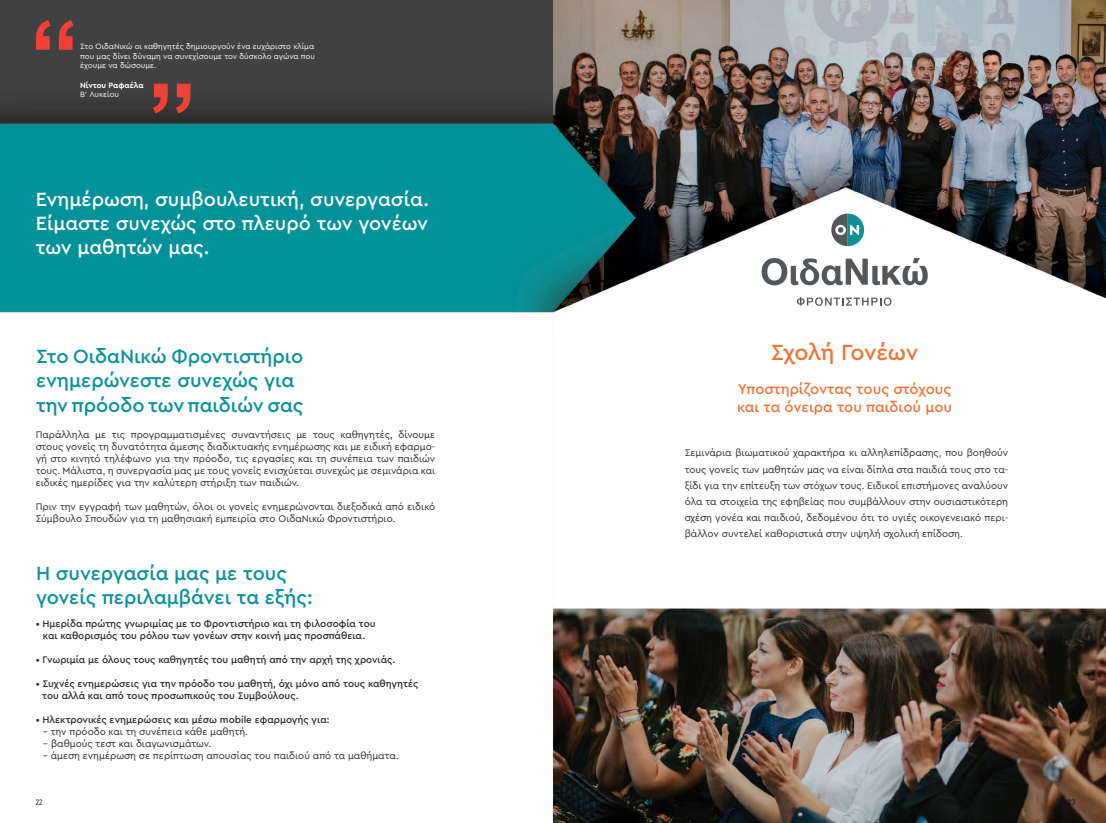
<style>
.page{position:relative;width:1106px;height:823px;background:#fff}
.page>*{position:absolute;margin:0;border:0;box-sizing:border-box;transform-origin:0 0}
.t1{font:500 23px "Cera Pro";letter-spacing:-.02em;color:#ee7538}
.t2{font:500 20px/24px "Cera Pro";color:#089197}
.t3{font:500 20px/24px "Cera Pro";color:#fff;text-align:justify}
.t4{font:500 15px/18px "Cera Pro";color:#ee7538}
.t5{font:10px/16px "Cera Pro";color:#292829;text-align:justify}
.t6{font:500 10px/12px "Cera Pro";color:#292829;text-align:center}
.t7{font:8px/9.6px "Cera Pro";color:#fff;text-align:justify}
.t8{font:700 8px "Cera Pro";color:#fff}
.t9{font:300 8px "PF Din Text Cond Pro";color:#000}
</style>
<div class="page">
<img style="left:0;top:0;width:1106px;height:822px">
<svg style="left:36px;top:20px;width:38px;height:30px"></svg>
<svg style="left:153px;top:84px;width:37px;height:29px"></svg>
<svg style="left:797px;top:297px;width:94px;height:8px"></svg>
<svg style="left:761px;top:258px;width:166px;height:27px"></svg>
<svg style="left:831px;top:213px;width:33px;height:33px"></svg>
<p class="t7" style="left:80px;top:41px;width:236px">Στο ΟιδαΝικώ οι καθηγητές δημιουργούν ένα ευχάριστο κλίμα που μας δίνει δύναμη να συνεχίσουμε τον δύσκολο αγώνα που έχουμε να δώσουμε.</p>
<p class="t8" style="left:80px;top:80px;width:65px">Νίντου Ραφαέλα</p>
<p class="t7" style="left:80px;top:89px;width:40px">Β' Λυκείου</p>
<h2 class="t3" style="left:36px;top:186px;width:395px">Ενημέρωση, συμβουλευτική, συνεργασία.<br>Είμαστε συνεχώς στο πλευρό των γονέων των μαθητών μας.</h2>
<h2 class="t2" style="left:36px;top:343px;width:269px">Στο ΟιδαΝικώ Φροντιστήριο ενημερώνεστε συνεχώς για την πρόοδο των παιδιών σας</h2>
<p class="t5" style="left:36px;top:428px;width:401px;line-height:12px">Παράλληλα με τις προγραμματισμένες συναντήσεις με τους καθηγητές, δίνουμε στους γονείς τη δυνατότητα άμεσης διαδικτυακής ενημέρωσης και με ειδική εφαρμο&shy;γή στο κινητό τηλέφωνο για την πρόοδο, τις εργασίες και τη συνέπεια των παιδιών τους. Μάλιστα, η συνεργασία μας με τους γονείς ενισχύεται συνεχώς με σεμινάρια και ειδικές ημερίδες για την καλύτερη στήριξη των παιδιών.</p>
<p class="t5" style="left:36px;top:500px;width:401px;line-height:12px">Πριν την εγγραφή των μαθητών, όλοι οι γονείς ενημερώνονται διεξοδικά από ειδικό<br>Σύμβουλο Σπουδών για τη μαθησιακή εμπειρία στο ΟιδαΝικώ Φροντιστήριο.</p>
<h2 class="t2" style="left:36px;top:559px;width:278px">Η συνεργασία μας με τους γονείς περιλαμβάνει τα εξής:</h2>
<h1 class="t1" style="left:771px;top:336px;width:149px">Σχολή Γονέων</h1>
<h3 class="t4" style="left:737px;top:379px;width:216px">Υποστηρίζοντας τους στόχους και τα όνειρα του παιδιού μου</h3>
<p class="t5" style="left:685px;top:444px;width:325px">Σεμινάρια βιωματικού χαρακτήρα κι αλληλεπίδρασης, που βοηθούν τους γονείς των μαθητών μας να είναι δίπλα στα παιδιά τους στο τα&shy;ξίδι για την επίτευξη των στόχων τους. Ειδικοί επιστήμονες αναλύουν όλα τα στοιχεία της εφηβείας που συμβάλλουν στην ουσιαστικότερη σχέση γονέα και παιδιού, δεδομένου ότι το υγιές οικογενειακό περι&shy;βάλλον συντελεί καθοριστικά στην υψηλή σχολική επίδοση.</p>
<p class="t6" style="left:36px;top:616px;width:341px">• Ημερίδα πρώτης γνωριμίας με το Φροντιστήριο και τη φιλοσοφία του και καθορισμός του ρόλου των γονέων στην κοινή μας προσπάθεια.</p>
<p class="t6" style="left:36px;top:652px;width:361px">• Γνωριμία με όλους τους καθηγητές του μαθητή από την αρχή της χρονιάς.</p>
<p class="t6" style="left:42px;top:676px;width:377px;text-align:left;text-indent:-7px">• Συχνές ενημερώσεις για την πρόοδο του μαθητή, όχι μόνο από τους καθηγητές του αλλά και από τους προσωπικούς του Συμβούλους.</p>
<p class="t6" style="left:36px;top:712px;width:295px">• Ηλεκτρονικές ενημερώσεις και μέσω mobile εφαρμογής για:</p>
<p class="t5" style="left:43px;top:722px;width:206px">- την πρόοδο και τη συνέπεια κάθε μαθητή.</p>
<p class="t5" style="left:43px;top:734px;width:170px">- βαθμούς τεστ και διαγωνισμάτων.</p>
<p class="t5" style="left:43px;top:746px;width:357px">- άμεση ενημέρωση σε περίπτωση απουσίας του παιδιού από τα μαθήματα.</p>
<p class="t9" style="left:36px;top:797px;width:8px">22</p>
<p class="t9" style="left:1068px;top:797px;width:8px">23</p>
</div>
